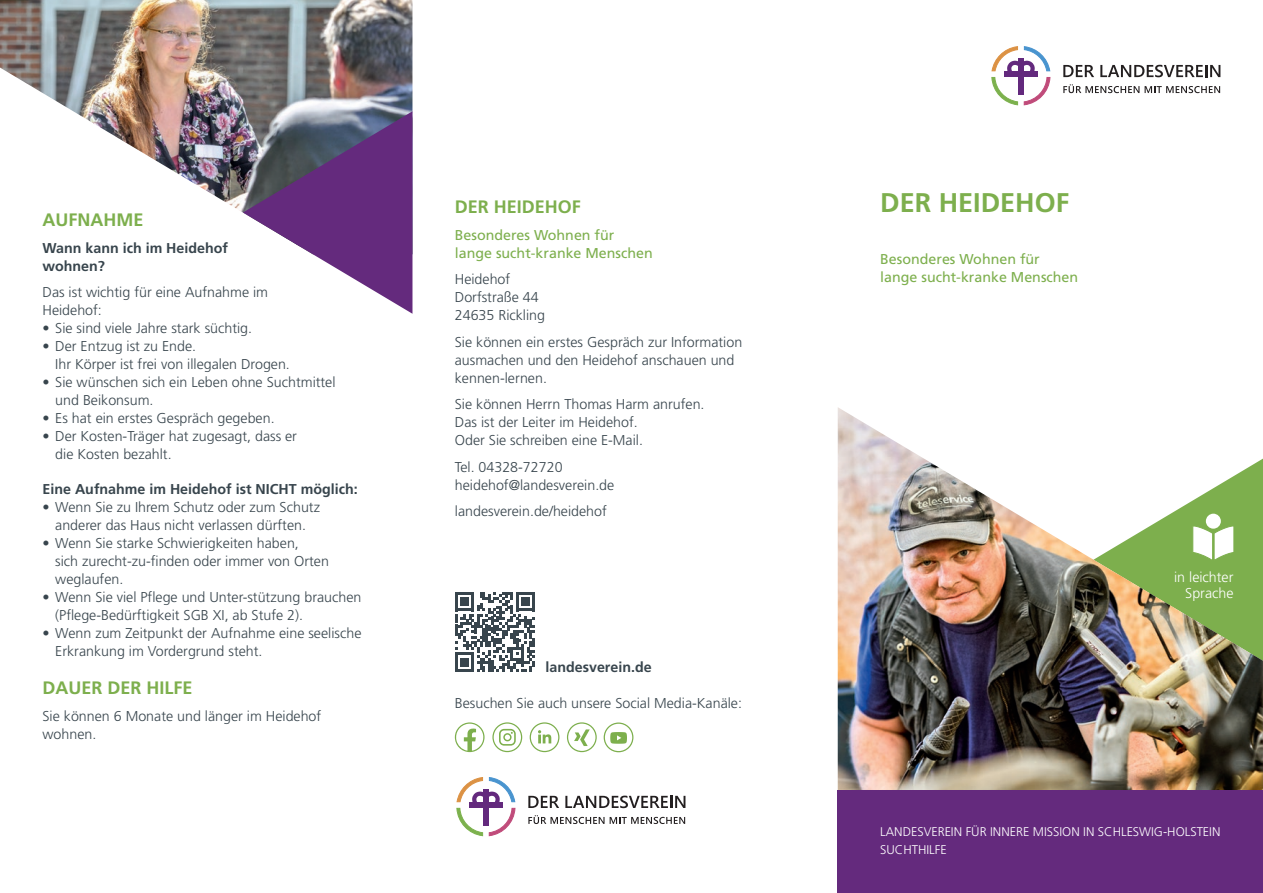
<style>
.page{position:relative;width:1263px;height:893px;background:#fff}
.page>*{position:absolute;margin:0;border:0;box-sizing:border-box;transform-origin:0 0}
.t1{font:700 27px "Frutiger LT Std";color:#7daf4d}
.t2{font:700 18px "Frutiger LT Std";color:#7daf4d}
.t3{font:300 14.25px/18px "Frutiger LT Std";color:#38454d}
.t4{font:14.25px/18px "Frutiger LT Std";color:#7daf4d}
.t5{font:700 14.25px/18px "Frutiger LT Std";color:#38454d}
.t6{font:300 14.25px/16.5px "Frutiger LT Std";color:#fff;text-align:right}
.t7{font:300 12.6px/18px "Frutiger LT Std";color:#fff}
</style>
<div class="page">
<img style="left:838px;top:407px;width:425px;height:384px">
<svg style="left:528px;top:796px;width:31px;height:12px"></svg>
<svg style="left:565px;top:796px;width:120px;height:12px"></svg>
<svg style="left:528px;top:815px;width:76px;height:9px"></svg>
<svg style="left:610px;top:817px;width:75px;height:7px"></svg>
<svg style="left:456px;top:777px;width:59px;height:59px"></svg>
<svg style="left:1063px;top:65px;width:31px;height:12px"></svg>
<svg style="left:1100px;top:65px;width:120px;height:12px"></svg>
<svg style="left:1063px;top:84px;width:157px;height:9px"></svg>
<svg style="left:991px;top:46px;width:59px;height:59px"></svg>
<div style="left:838px;top:791px;width:425px;height:102px;background:#642a7d"></div>
<img style="left:0;top:0;width:412px;height:213px">
<svg style="left:243px;top:111px;width:169px;height:203px"></svg>
<svg style="left:455px;top:722px;width:30px;height:30px"></svg>
<svg style="left:530px;top:722px;width:29px;height:30px"></svg>
<svg style="left:567px;top:722px;width:30px;height:30px"></svg>
<svg style="left:492px;top:722px;width:30px;height:30px"></svg>
<svg style="left:604px;top:722px;width:29px;height:30px"></svg>
<svg style="left:455px;top:592px;width:80px;height:80px"></svg>
<svg style="left:1093px;top:459px;width:170px;height:202px"></svg>
<div style="left:1206px;top:514px;width:15px;height:15px;background:#fff;border-radius:50%"></div>
<p class="t2" style="left:43px;top:209px;width:102px">AUFNAHME</p>
<p class="t5" style="left:43px;top:239px;width:187px">Wann kann ich im Heidehof wohnen?</p>
<p class="t3" style="left:43px;top:283px;width:227px">Das ist wichtig für eine Aufnahme im<br>Heidehof:</p>
<p class="t3" style="left:43px;top:319px;width:211px">• Sie sind viele Jahre stark süchtig.</p>
<p class="t3" style="left:55px;top:337px;width:236px;text-indent:-13px">• Der Entzug ist zu Ende.<br>Ihr Körper ist frei von illegalen Drogen.</p>
<p class="t3" style="left:55px;top:373px;width:282px;text-indent:-13px">• Sie wünschen sich ein Leben ohne Suchtmittel und Beikonsum.</p>
<p class="t3" style="left:43px;top:409px;width:234px">• Es hat ein erstes Gespräch gegeben.</p>
<p class="t3" style="left:55px;top:427px;width:243px;text-indent:-13px">• Der Kosten-Träger hat zugesagt, dass er die Kosten bezahlt.</p>
<p class="t5" style="left:43px;top:480px;width:317px">Eine Aufnahme im Heidehof ist NICHT möglich:</p>
<p class="t3" style="left:43px;top:498px;width:279px;text-align:center">• Wenn Sie zu Ihrem Schutz oder zum Schutz anderer das Haus nicht verlassen dürften.</p>
<p class="t3" style="left:55px;top:534px;width:275px;text-indent:-13px">• Wenn Sie starke Schwierigkeiten haben,<br>sich zurecht-zu-finden oder immer von Orten weglaufen.</p>
<p class="t3" style="left:55px;top:588px;width:308px;text-indent:-13px">• Wenn Sie viel Pflege und Unter-stützung brauchen (Pflege-Bedürftigkeit SGB XI, ab Stufe 2).</p>
<p class="t3" style="left:55px;top:624px;width:308px;text-indent:-13px">• Wenn zum Zeitpunkt der Aufnahme eine seelische<br>Erkrankung im Vordergrund steht.</p>
<p class="t2" style="left:43px;top:677px;width:152px">DAUER DER HILFE</p>
<p class="t3" style="left:43px;top:707px;width:280px">Sie können 6 Monate und länger im Heidehof wohnen.</p>
<p class="t2" style="left:455px;top:197px;width:128px">DER HEIDEHOF</p>
<p class="t4" style="left:455px;top:226px;width:199px">Besonderes Wohnen für lange sucht-kranke Menschen</p>
<p class="t3" style="left:455px;top:271px;width:92px">Heidehof<br>Dorfstraße 44<br>24635 Rickling</p>
<p class="t3" style="left:455px;top:333px;width:289px">Sie können ein erstes Gespräch zur Information ausmachen und den Heidehof anschauen und kennen-lernen.</p>
<p class="t3" style="left:455px;top:396px;width:251px">Sie können Herrn Thomas Harm anrufen.<br>Das ist der Leiter im Heidehof.<br>Oder Sie schreiben eine E-Mail.</p>
<p class="t3" style="left:455px;top:458px;width:161px">Tel. 04328-72720 heidehof@landesverein.de</p>
<p class="t3" style="left:455px;top:503px;width:154px">landesverein.de/heidehof</p>
<p class="t5" style="left:545px;top:658px;width:108px">landesverein.de</p>
<p class="t3" style="left:455px;top:695px;width:289px">Besuchen Sie auch unsere Social Media-Kanäle:</p>
<h1 class="t1" style="left:880px;top:187px;width:191px">DER HEIDEHOF</h1>
<p class="t4" style="left:880px;top:250px;width:199px">Besonderes Wohnen für lange sucht-kranke Menschen</p>
<p class="t6" style="left:1174px;top:569px;width:61px">in leichter<br>Sprache</p>
<p class="t7" style="left:880px;top:823px;width:342px">LANDESVEREIN FÜR INNERE MISSION IN SCHLESWIG-HOLSTEIN<br>SUCHTHILFE</p>
</div>
